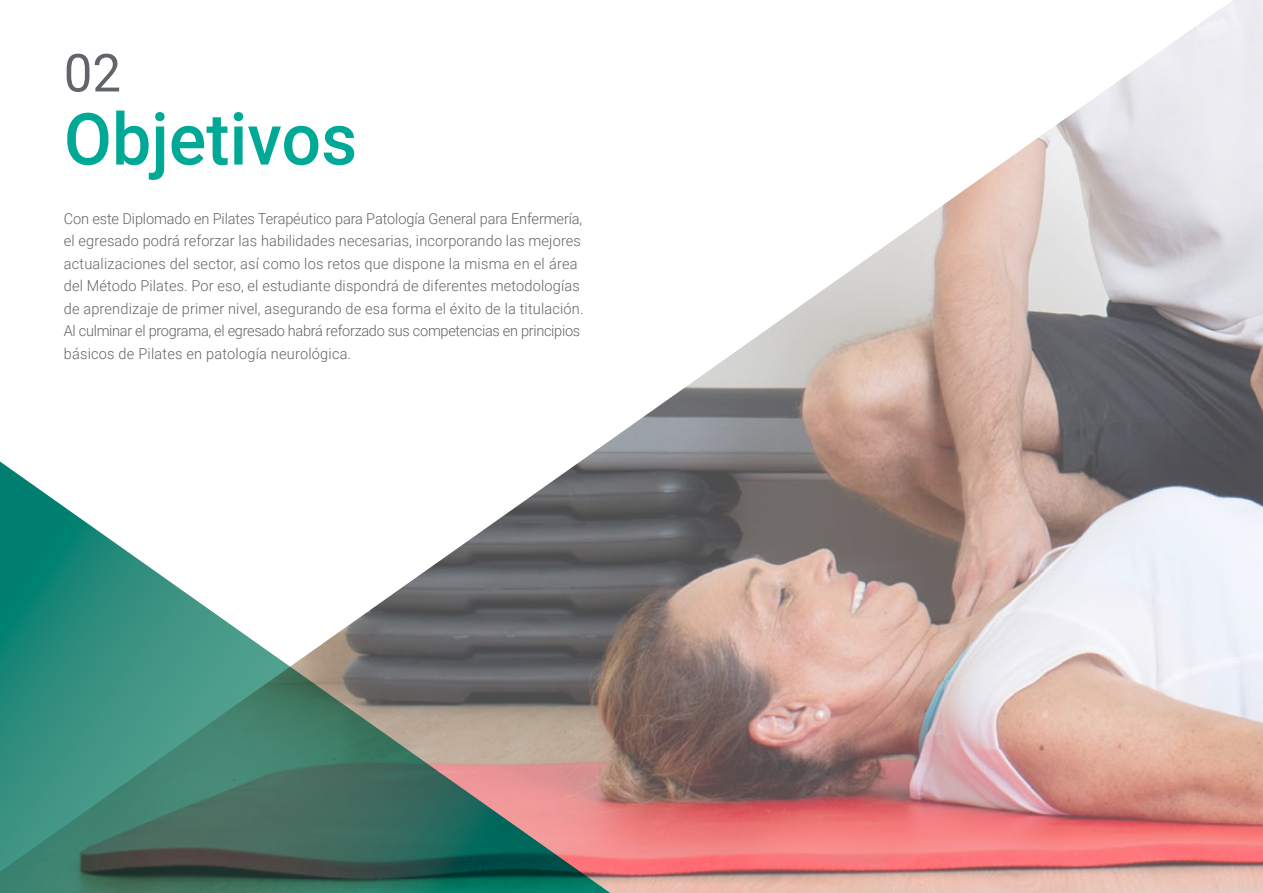
<style>
.page{position:relative;width:1263px;height:893px;background:#fff}
.page>*{position:absolute;margin:0;border:0;box-sizing:border-box;transform-origin:0 0}
.t1{font:500 72px "Roboto";color:#00a996}
.t2{font:52.5px "Roboto";color:#61646a}
.t3{font:300 15px/22.5px "Roboto";letter-spacing:.01em;color:#61646a}
</style>
<div class="page">
<img style="left:602px;top:0;width:661px;height:893px">
<svg style="left:0;top:446px;width:640px;height:447px"></svg>
<h2 class="t2" style="left:64px;top:36px;width:59px">02</h2>
<h1 class="t1" style="left:64px;top:89px;width:295px">Objetivos</h1>
<p class="t3" style="left:64px;top:207px;width:521px">Con este Diplomado en Pilates Terapéutico para Patología General para Enfermería, el egresado podrá reforzar las habilidades necesarias, incorporando las mejores actualizaciones del sector, así como los retos que dispone la misma en el área del Método Pilates. Por eso, el estudiante dispondrá de diferentes metodologías de aprendizaje de primer nivel, asegurando de esa forma el éxito de la titulación.<br>Al culminar el programa, el egresado habrá reforzado sus competencias en principios básicos de Pilates en patología neurológica.</p>
</div>
